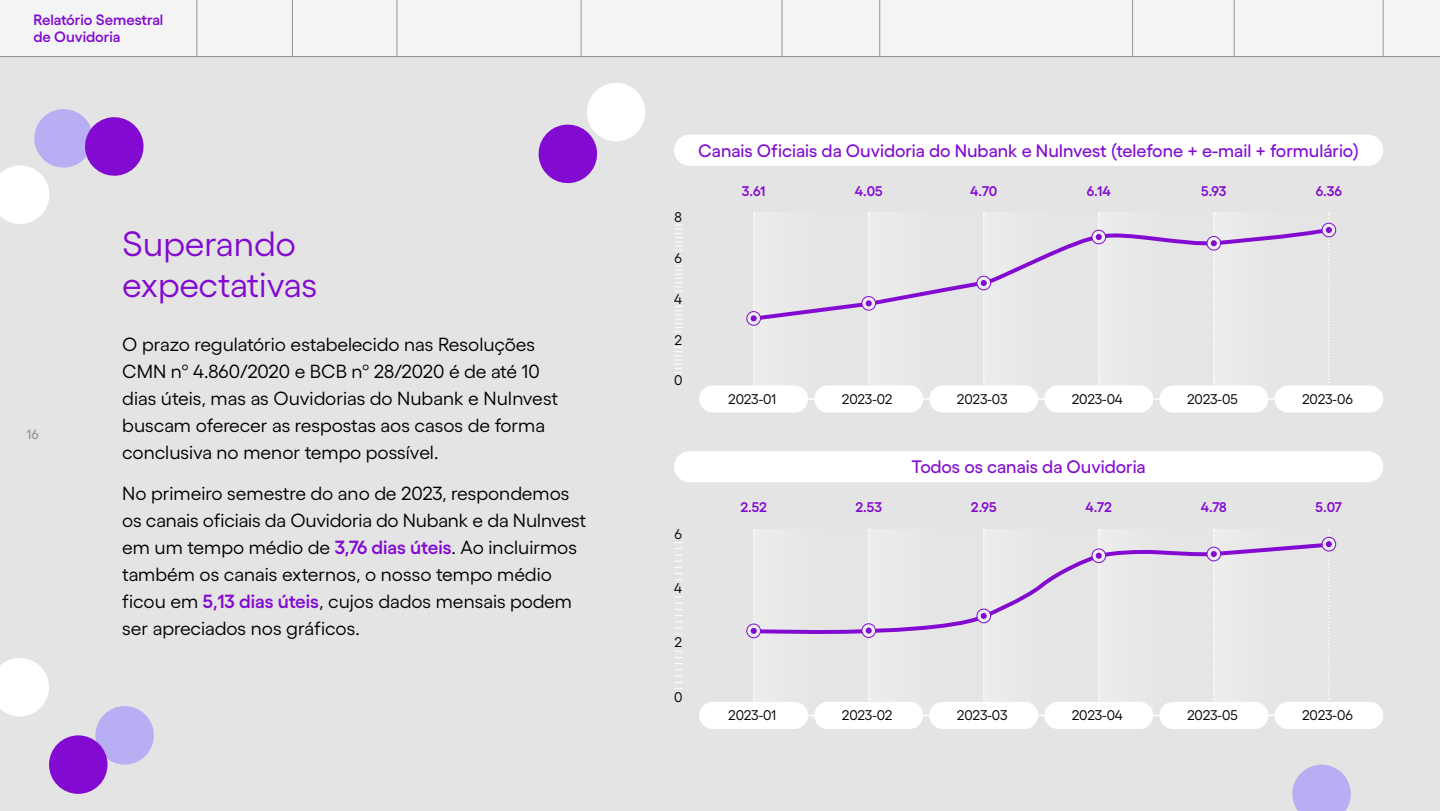
<style>
.page{position:relative;width:1440px;height:811px;background:#e4e4e4}
.page>*{position:absolute;margin:0;border:0;box-sizing:border-box;transform-origin:0 0}
.t1{font:35px/41px "Gellix";color:#820ad1}
.t2{font:19px/27px "Gellix";color:#000}
.t3{font:500 18px "Gellix";color:#820ad1}
.t4{font:600 15px/17px "Gellix";color:#820ad1}
.t5{font:14px "Gellix";letter-spacing:-.015em;color:#000}
.t6{font:600 14px "Gellix";letter-spacing:-.02em;color:#820ad1}
.t7{font:500 13.6px "Gellix";color:#939598}
.s1{font-weight:600;color:#820ad1}
</style>
<div class="page">
<div style="left:587px;top:83px;width:58px;height:58px;background:#fff;border-radius:50%"></div>
<svg style="left:538px;top:124px;width:61px;height:60px"></svg>
<div style="left:95px;top:706px;width:59px;height:58px;background:#b8aef4;border-radius:50%"></div>
<svg style="left:0;top:658px;width:49px;height:58px"></svg>
<div style="left:49px;top:735px;width:59px;height:59px;background:#820ad1;border-radius:50%"></div>
<svg style="left:0;top:109px;width:144px;height:115px"></svg>
<svg style="left:1292px;top:764px;width:59px;height:47px"></svg>
<div style="left:0;top:0;width:1440px;height:57px;background:#f4f4f4"></div>
<hr style="left:292px;top:0;width:1px;height:57px;background:#939598">
<hr style="left:197px;top:0;width:1px;height:57px;background:#939598">
<hr style="left:397px;top:0;width:1px;height:57px;background:#939598">
<hr style="left:581px;top:0;width:1px;height:57px;background:#939598">
<hr style="left:782px;top:0;width:1px;height:57px;background:#939598">
<hr style="left:879px;top:0;width:1px;height:57px;background:#939598">
<hr style="left:1132px;top:0;width:1px;height:57px;background:#939598">
<hr style="left:1234px;top:0;width:1px;height:57px;background:#939598">
<hr style="left:1383px;top:0;width:1px;height:57px;background:#939598">
<div style="left:674px;top:451px;width:709px;height:31px;background:#fff;border-radius:16px"></div>
<div style="left:674px;top:135px;width:709px;height:31px;background:#fff;border-radius:16px"></div>
<hr style="left:0;top:56px;width:1440px;height:1px;background:#939598">
<hr style="left:754px;top:398px;width:575px;height:2px;background:#fff">
<div style="left:699px;top:385px;width:109px;height:27px;background:#fff;border-radius:14px"></div>
<div style="left:1274px;top:385px;width:109px;height:27px;background:#fff;border-radius:14px"></div>
<div style="left:1159px;top:385px;width:109px;height:27px;background:#fff;border-radius:14px"></div>
<div style="left:1044px;top:385px;width:109px;height:27px;background:#fff;border-radius:14px"></div>
<div style="left:929px;top:385px;width:109px;height:27px;background:#fff;border-radius:14px"></div>
<div style="left:814px;top:385px;width:109px;height:27px;background:#fff;border-radius:14px"></div>
<svg style="left:675px;top:347px;width:7px;height:26px"></svg>
<svg style="left:675px;top:306px;width:7px;height:26px"></svg>
<svg style="left:675px;top:265px;width:7px;height:27px"></svg>
<svg style="left:675px;top:225px;width:7px;height:26px"></svg>
<svg style="left:750px;top:225px;width:586px;height:97px"></svg>
<svg style="left:747px;top:311px;width:14px;height:14px"></svg>
<div style="left:746px;top:311px;width:15px;height:15px;border:1px solid #820ad1;border-radius:50%"></div>
<svg style="left:751px;top:213px;width:6px;height:170px"></svg>
<svg style="left:862px;top:296px;width:14px;height:14px"></svg>
<div style="left:861px;top:296px;width:15px;height:15px;border:1px solid #820ad1;border-radius:50%"></div>
<svg style="left:866px;top:213px;width:6px;height:170px"></svg>
<svg style="left:977px;top:276px;width:14px;height:14px"></svg>
<div style="left:976px;top:276px;width:15px;height:14px;border:1px solid #820ad1;border-radius:50%"></div>
<svg style="left:981px;top:213px;width:6px;height:170px"></svg>
<svg style="left:1092px;top:230px;width:14px;height:14px"></svg>
<div style="left:1091px;top:230px;width:15px;height:14px;border:1px solid #820ad1;border-radius:50%"></div>
<svg style="left:1096px;top:213px;width:6px;height:170px"></svg>
<svg style="left:1207px;top:236px;width:14px;height:14px"></svg>
<div style="left:1207px;top:236px;width:14px;height:15px;border:1px solid #820ad1;border-radius:50%"></div>
<svg style="left:1211px;top:213px;width:6px;height:170px"></svg>
<svg style="left:1322px;top:223px;width:14px;height:14px"></svg>
<div style="left:1322px;top:223px;width:14px;height:14px;border:1px solid #820ad1;border-radius:50%"></div>
<svg style="left:1326px;top:213px;width:6px;height:170px"></svg>
<hr style="left:754px;top:714px;width:575px;height:2px;background:#fff">
<div style="left:699px;top:702px;width:109px;height:27px;background:#fff;border-radius:14px"></div>
<div style="left:1274px;top:702px;width:109px;height:27px;background:#fff;border-radius:14px"></div>
<div style="left:1159px;top:702px;width:109px;height:27px;background:#fff;border-radius:14px"></div>
<div style="left:1044px;top:702px;width:109px;height:27px;background:#fff;border-radius:14px"></div>
<div style="left:929px;top:702px;width:109px;height:27px;background:#fff;border-radius:14px"></div>
<div style="left:814px;top:702px;width:109px;height:27px;background:#fff;border-radius:14px"></div>
<svg style="left:675px;top:676px;width:7px;height:13px"></svg>
<svg style="left:675px;top:651px;width:7px;height:19px"></svg>
<svg style="left:675px;top:603px;width:7px;height:25px"></svg>
<svg style="left:675px;top:561px;width:7px;height:19px"></svg>
<svg style="left:675px;top:542px;width:7px;height:13px"></svg>
<svg style="left:749px;top:540px;width:584px;height:94px"></svg>
<svg style="left:747px;top:624px;width:14px;height:13px"></svg>
<div style="left:746px;top:623px;width:15px;height:15px;border:1px solid #820ad1;border-radius:50%"></div>
<svg style="left:751px;top:529px;width:6px;height:170px"></svg>
<svg style="left:862px;top:624px;width:14px;height:13px"></svg>
<div style="left:861px;top:623px;width:15px;height:15px;border:1px solid #820ad1;border-radius:50%"></div>
<svg style="left:866px;top:529px;width:6px;height:170px"></svg>
<svg style="left:977px;top:609px;width:14px;height:14px"></svg>
<div style="left:976px;top:608px;width:15px;height:15px;border:1px solid #820ad1;border-radius:50%"></div>
<svg style="left:981px;top:529px;width:6px;height:170px"></svg>
<svg style="left:1092px;top:549px;width:14px;height:13px"></svg>
<div style="left:1091px;top:548px;width:15px;height:15px;border:1px solid #820ad1;border-radius:50%"></div>
<svg style="left:1096px;top:529px;width:6px;height:170px"></svg>
<svg style="left:1207px;top:547px;width:14px;height:14px"></svg>
<div style="left:1207px;top:547px;width:14px;height:14px;border:1px solid #820ad1;border-radius:50%"></div>
<svg style="left:1211px;top:529px;width:6px;height:170px"></svg>
<svg style="left:1322px;top:537px;width:14px;height:14px"></svg>
<div style="left:1322px;top:537px;width:14px;height:14px;border:1px solid #820ad1;border-radius:50%"></div>
<svg style="left:1326px;top:529px;width:6px;height:170px"></svg>
<p class="t4" style="left:34px;top:10px;width:131px">Relatório Semestral de Ouvidoria</p>
<p class="t7" style="left:27px;top:423px;width:14px">16</p>
<h1 class="t1" style="left:122px;top:220px;width:197px">Superando expectativas</h1>
<p class="t2" style="left:122px;top:329px;width:437px">O prazo regulatório estabelecido nas Resoluções CMN nº 4.860/2020 e BCB nº 28/2020 é de até 10 dias úteis, mas as Ouvidorias do Nubank e NuInvest buscam oferecer as respostas aos casos de forma conclusiva no menor tempo possível.</p>
<p class="t2" style="left:122px;top:478px;width:465px">No primeiro semestre do ano de 2023, respondemos os canais oficiais da Ouvidoria do Nubank e da NuInvest em um tempo médio de <span class="s1">3,76 dias úteis</span>. Ao incluirmos também os canais externos, o nosso tempo médio ficou em <span class="s1">5,13 dias úteis</span>, cujos dados mensais podem ser apreciados nos gráficos.</p>
<p class="t5" style="left:675px;top:207px;width:9px">8</p>
<p class="t5" style="left:675px;top:247px;width:9px">6</p>
<p class="t5" style="left:674px;top:288px;width:10px">4</p>
<p class="t5" style="left:674px;top:329px;width:9px">2</p>
<p class="t5" style="left:674px;top:370px;width:10px">0</p>
<p class="t3" style="left:698px;top:137px;width:662px">Canais Oficiais da Ouvidoria do Nubank e NuInvest (telefone + e-mail + formulário)</p>
<p class="t6" style="left:742px;top:180px;width:25px">3.61</p>
<p class="t6" style="left:855px;top:180px;width:29px">4.05</p>
<p class="t6" style="left:970px;top:180px;width:28px">4.70</p>
<p class="t6" style="left:1087px;top:180px;width:26px">6.14</p>
<p class="t6" style="left:1201px;top:180px;width:27px">5.93</p>
<p class="t6" style="left:1316px;top:180px;width:28px">6.36</p>
<p class="t5" style="left:728px;top:388px;width:49px">2023-01</p>
<p class="t5" style="left:842px;top:388px;width:52px">2023-02</p>
<p class="t5" style="left:957px;top:388px;width:52px">2023-03</p>
<p class="t5" style="left:1072px;top:388px;width:53px">2023-04</p>
<p class="t5" style="left:1187px;top:388px;width:52px">2023-05</p>
<p class="t5" style="left:1302px;top:388px;width:52px">2023-06</p>
<p class="t5" style="left:675px;top:523px;width:9px">6</p>
<p class="t5" style="left:674px;top:577px;width:10px">4</p>
<p class="t5" style="left:674px;top:632px;width:9px">2</p>
<p class="t5" style="left:674px;top:686px;width:10px">0</p>
<p class="t3" style="left:912px;top:453px;width:236px">Todos os canais da Ouvidoria</p>
<p class="t6" style="left:740px;top:496px;width:28px">2.52</p>
<p class="t6" style="left:855px;top:496px;width:28px">2.53</p>
<p class="t6" style="left:971px;top:496px;width:27px">2.95</p>
<p class="t6" style="left:1086px;top:496px;width:28px">4.72</p>
<p class="t6" style="left:1201px;top:496px;width:27px">4.78</p>
<p class="t6" style="left:1316px;top:496px;width:28px">5.07</p>
<p class="t5" style="left:728px;top:705px;width:49px">2023-01</p>
<p class="t5" style="left:842px;top:705px;width:52px">2023-02</p>
<p class="t5" style="left:957px;top:705px;width:52px">2023-03</p>
<p class="t5" style="left:1072px;top:705px;width:53px">2023-04</p>
<p class="t5" style="left:1187px;top:705px;width:52px">2023-05</p>
<p class="t5" style="left:1302px;top:705px;width:52px">2023-06</p>
</div>
